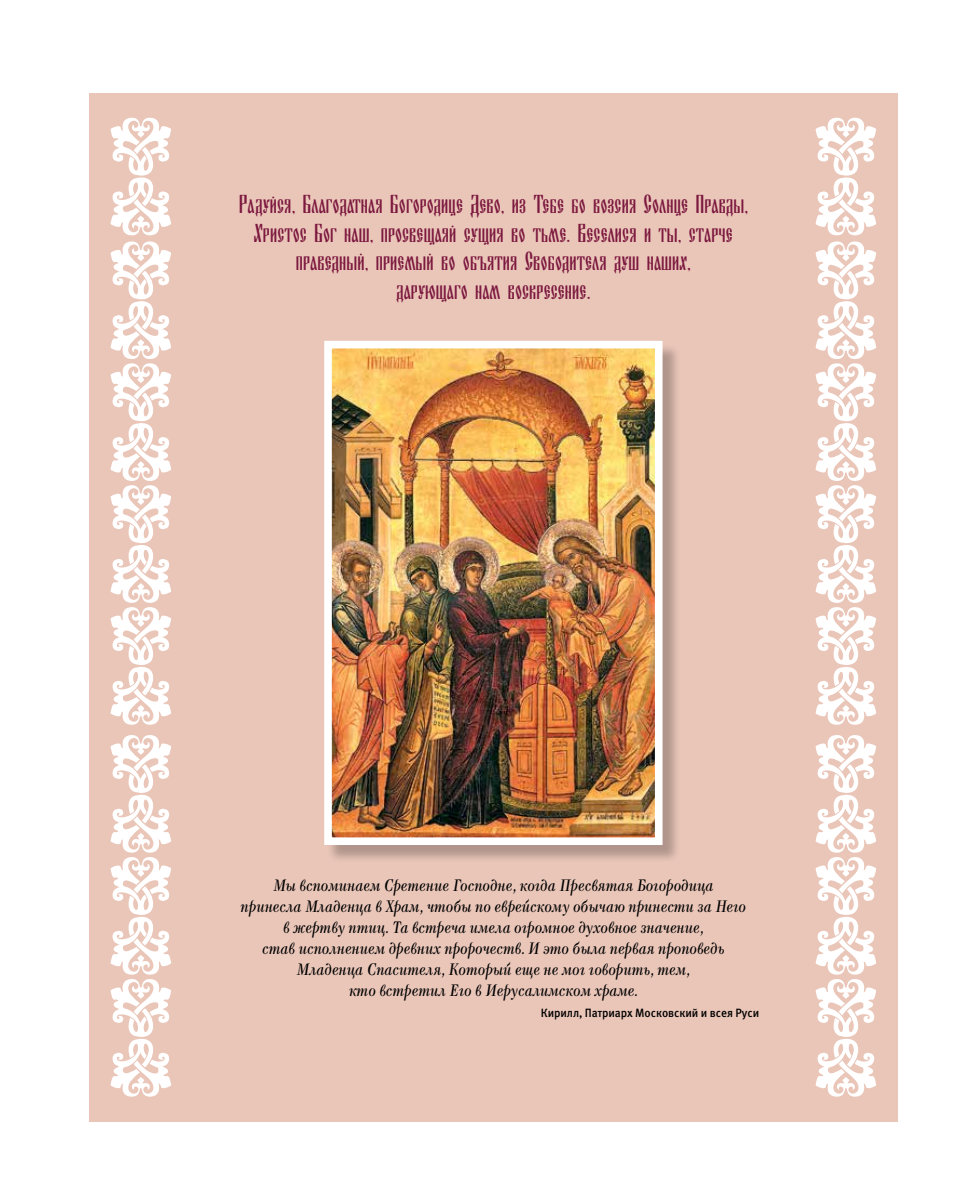
<style>
.page{position:relative;width:957px;height:1191px;background:#fff}
.page>*{position:absolute;margin:0;border:0;box-sizing:border-box;transform-origin:0 0}
.t1{font:27px/28.5px "Blagovest One";color:#7c183e;text-align:center}
.t2{font:italic 16.5px/21px "Kuzanyan";letter-spacing:-.005em;color:#000;text-align:center;scale:.95 1}
.t3{font:500 12px "Meta Pro";letter-spacing:-.005em;color:#000;scale:.95 1}
</style>
<div class="page">
<div style="left:89px;top:93px;width:808px;height:1028px;background:#eac6b9"></div>
<svg style="left:111px;top:735px;width:60px;height:361px"></svg>
<svg style="left:111px;top:241px;width:60px;height:483px"></svg>
<svg style="left:111px;top:118px;width:60px;height:117px"></svg>
<svg style="left:815px;top:735px;width:61px;height:361px"></svg>
<svg style="left:815px;top:241px;width:61px;height:483px"></svg>
<svg style="left:815px;top:118px;width:61px;height:117px"></svg>
<div style="left:326px;top:343px;width:355px;height:521px;background:#000;opacity:.25"></div>
<img style="left:333px;top:350px;width:320px;height:486px">
<div style="left:324px;top:341px;width:338px;height:504px;border:8px solid #fff"></div>
<h1 class="t1" style="left:239px;top:190px;width:511px">Радуйся, Благодатная Богородице Дево, из Тебе бо возсия Солнце Правды, Христос Бог наш, просвещаяй сущия во тьме. Веселися и ты, старче праведный, приемый во объятия Свободителя душ наших,<br>дарующаго нам воскресение.</h1>
<p class="t2" style="left:241px;top:875px;width:533px">Мы вспоминаем Сретение Господне, когда Пресвятая Богородица принесла Младенца в Храм, чтобы по еврейскому обычаю принести за Него в жертву птиц. Та встреча имела огромное духовное значение,<br>став исполнением древних пророчеств. И это была первая проповедь Младенца Спасителя, Который еще не мог говорить, тем,<br>кто встретил Его в Иерусалимском храме.</p>
<p class="t3" style="left:541px;top:1005px;width:231px">Кирилл, Патриарх Московский и всея Руси</p>
</div>
